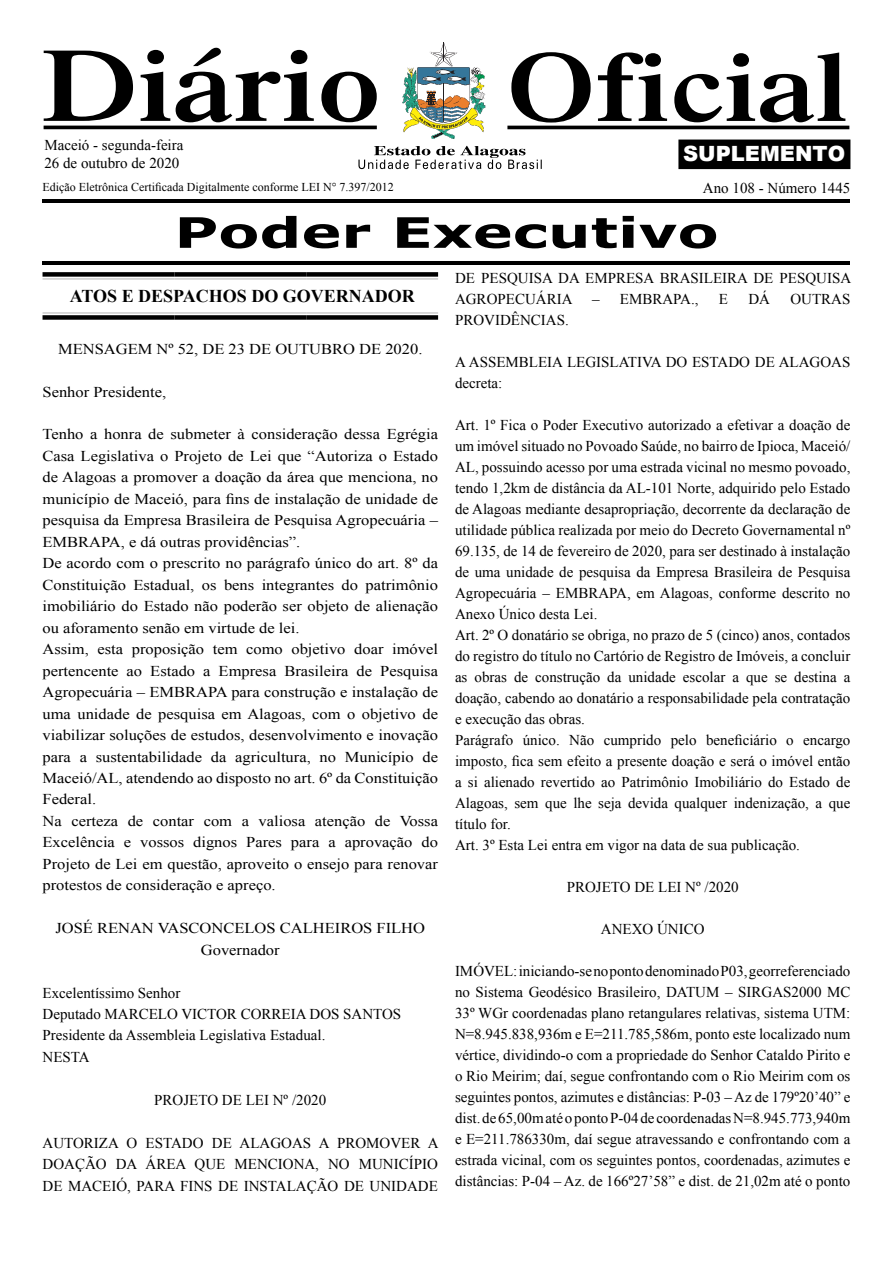
<style>
.page{position:relative;width:893px;height:1263px;background:#fff}
.page>*{position:absolute;margin:0;border:0;box-sizing:border-box;transform-origin:0 0}
.t1{font:700 42px "Verdana";color:#000;scale:1.43 1}
.t2{font:900 21px "Arial";color:#fff}
.t3{font:700 18px "Times New Roman";color:#000}
.t4{font:15px/21px "Times New Roman";color:#000}
.t5{font:15px/21.5px "Times New Roman";color:#000;scale:1.1 1}
.t6{font:12px "Times New Roman";color:#000}
</style>
<div class="page">
<hr style="left:507px;top:126px;width:342px;height:3px;background:#000">
<svg style="left:44px;top:43px;width:801px;height:126px"></svg>
<hr style="left:43px;top:261px;width:807px;height:4px;background:#000">
<hr style="left:43px;top:200px;width:807px;height:3px;background:#000">
<div style="left:679px;top:140px;width:171px;height:28px;background:#000"></div>
<div style="left:678px;top:140px;width:172px;height:29px;border:2px solid #000"></div>
<div style="left:43px;top:272px;width:131px;height:5px;background:#000"></div>
<div style="left:174px;top:272px;width:132px;height:5px;background:#000"></div>
<div style="left:306px;top:272px;width:132px;height:5px;background:#000"></div>
<hr style="left:174px;top:312px;width:132px;height:2px;background:#ccc">
<hr style="left:306px;top:312px;width:132px;height:2px;background:#ccc">
<hr style="left:43px;top:278px;width:131px;height:2px;background:#ccc">
<hr style="left:174px;top:278px;width:132px;height:2px;background:#ccc">
<hr style="left:306px;top:278px;width:132px;height:2px;background:#ccc">
<hr style="left:43px;top:312px;width:131px;height:2px;background:#ccc">
<div style="left:43px;top:315px;width:131px;height:5px;background:#000"></div>
<div style="left:174px;top:315px;width:132px;height:5px;background:#000"></div>
<div style="left:306px;top:315px;width:132px;height:5px;background:#000"></div>
<p class="t4" style="left:44px;top:135px;width:141px;line-height:18px">Maceió - segunda-feira<br>26 de outubro de 2020</p>
<h2 class="t2" style="left:683px;top:138px;width:164px">SUPLEMENTO</h2>
<p class="t4" style="left:703px;top:177px;width:149px">Ano 108 - Número 1445</p>
<p class="t6" style="left:43px;top:179px;width:353px">Edição Eletrônica Certificada Digitalmente conforme LEI N° 7.397/2012</p>
<h1 class="t1" style="left:174px;top:203px;width:382px">Poder Executivo</h1>
<p class="t3" style="left:70px;top:284px;width:347px">ATOS E DESPACHOS DO GOVERNADOR</p>
<p class="t5" style="left:58px;top:338px;width:333px">MENSAGEM Nº 52, DE 23 DE OUTUBRO DE 2020.</p>
<p class="t5" style="left:43px;top:381px;width:114px">Senhor Presidente,</p>
<p class="t5" style="left:43px;top:423px;width:361px">Tenho a honra de submeter à consideração dessa Egrégia Casa Legislativa o Projeto de Lei que “Autoriza o Estado de Alagoas a promover a doação da área que menciona, no município de Maceió, para fins de instalação de unidade de pesquisa da Empresa Brasileira de Pesquisa Agropecuária – EMBRAPA, e dá outras providências”.<br>De acordo com o prescrito no parágrafo único do art. 8º da Constituição Estadual, os bens integrantes do patrimônio imobiliário do Estado não poderão ser objeto de alienação ou aforamento senão em virtude de lei.<br>Assim, esta proposição tem como objetivo doar imóvel pertencente ao Estado a Empresa Brasileira de Pesquisa Agropecuária – EMBRAPA para construção e instalação de uma unidade de pesquisa em Alagoas, com o objetivo de viabilizar soluções de estudos, desenvolvimento e inovação para a sustentabilidade da agricultura, no Município de Maceió/AL, atendendo ao disposto no art. 6º da Constituição Federal.<br>Na certeza de contar com a valiosa atenção de Vossa Excelência e vossos dignos Pares para a aprovação do Projeto de Lei em questão, aproveito o ensejo para renovar protestos de consideração e apreço.</p>
<p class="t5" style="left:55px;top:917px;width:338px;text-align:center">JOSÉ RENAN VASCONCELOS CALHEIROS FILHO<br>Governador</p>
<p class="t4" style="left:43px;top:981px;width:360px;line-height:21.5px">Excelentíssimo Senhor<br>Deputado MARCELO VICTOR CORREIA DOS SANTOS<br>Presidente da Assembleia Legislativa Estadual.<br>NESTA</p>
<p class="t4" style="left:154px;top:1089px;width:173px">PROJETO DE LEI Nº /2020</p>
<p class="t4" style="left:43px;top:1132px;width:398px;line-height:21.5px;text-align:justify">AUTORIZA O ESTADO DE ALAGOAS A PROMOVER A DOAÇÃO DA ÁREA QUE MENCIONA, NO MUNICÍPIO DE MACEIÓ, PARA FINS DE INSTALAÇÃO DE UNIDADE</p>
<p class="t4" style="left:455px;top:267px;width:398px">DE PESQUISA DA EMPRESA BRASILEIRA DE PESQUISA<br>AGROPECUÁRIA</p>
<p class="t4" style="left:592px;top:288px;width:108px">– EMBRAPA.,</p>
<p class="t4" style="left:719px;top:288px;width:11px">E</p>
<p class="t4" style="left:748px;top:288px;width:23px">DÁ</p>
<p class="t4" style="left:790px;top:288px;width:61px">OUTRAS</p>
<p class="t4" style="left:455px;top:309px;width:115px">PROVIDÊNCIAS.</p>
<p class="t4" style="left:455px;top:351px;width:397px">A ASSEMBLEIA LEGISLATIVA DO ESTADO DE ALAGOAS decreta:</p>
<p class="t4" style="left:455px;top:414px;width:397px">Art. 1º Fica o Poder Executivo autorizado a efetivar a doação de um imóvel situado no Povoado Saúde, no bairro de Ipioca, Maceió/ AL, possuindo acesso por uma estrada vicinal no mesmo povoado, tendo 1,2km de distância da AL-101 Norte, adquirido pelo Estado de Alagoas mediante desapropriação, decorrente da declaração de utilidade pública realizada por meio do Decreto Governamental nº 69.135, de 14 de fevereiro de 2020, para ser destinado à instalação de uma unidade de pesquisa da Empresa Brasileira de Pesquisa Agropecuária – EMBRAPA, em Alagoas, conforme descrito no Anexo Único desta Lei.<br>Art. 2º O donatário se obriga, no prazo de 5 (cinco) anos, contados do registro do título no Cartório de Registro de Imóveis, a concluir as obras de construção da unidade escolar a que se destina a doação, cabendo ao donatário a responsabilidade pela contratação e execução das obras.<br>Parágrafo único. Não cumprido pelo beneficiário o encargo imposto, fica sem efeito a presente doação e será o imóvel então a si alienado revertido ao Patrimônio Imobiliário do Estado de Alagoas, sem que lhe seja devida qualquer indenização, a que título for.<br>Art. 3º Esta Lei entra em vigor na data de sua publicação.</p>
<p class="t4" style="left:567px;top:876px;width:173px">PROJETO DE LEI Nº /2020</p>
<p class="t4" style="left:601px;top:918px;width:105px">ANEXO ÚNICO</p>
<p class="t4" style="left:455px;top:960px;width:397px;text-align:justify">IMÓVEL: iniciando-se no ponto denominado P03, georreferenciado no Sistema Geodésico Brasileiro, DATUM – SIRGAS2000 MC 33º WGr coordenadas plano retangulares relativas, sistema UTM:<br>N=8.945.838,936m e E=211.785,586m, ponto este localizado num vértice, dividindo-o com a propriedade do Senhor Cataldo Pirito e o Rio Meirim; daí, segue confrontando com o Rio Meirim com os seguintes pontos, azimutes e distâncias: P-03 – Az de 179º20’40” e dist. de 65,00m até o ponto P-04 de coordenadas N=8.945.773,940m e E=211.786330m, daí segue atravessando e confrontando com a estrada vicinal, com os seguintes pontos, coordenadas, azimutes e distâncias: P-04 – Az. de 166º27’58” e dist. de 21,02m até o ponto</p>
</div>
